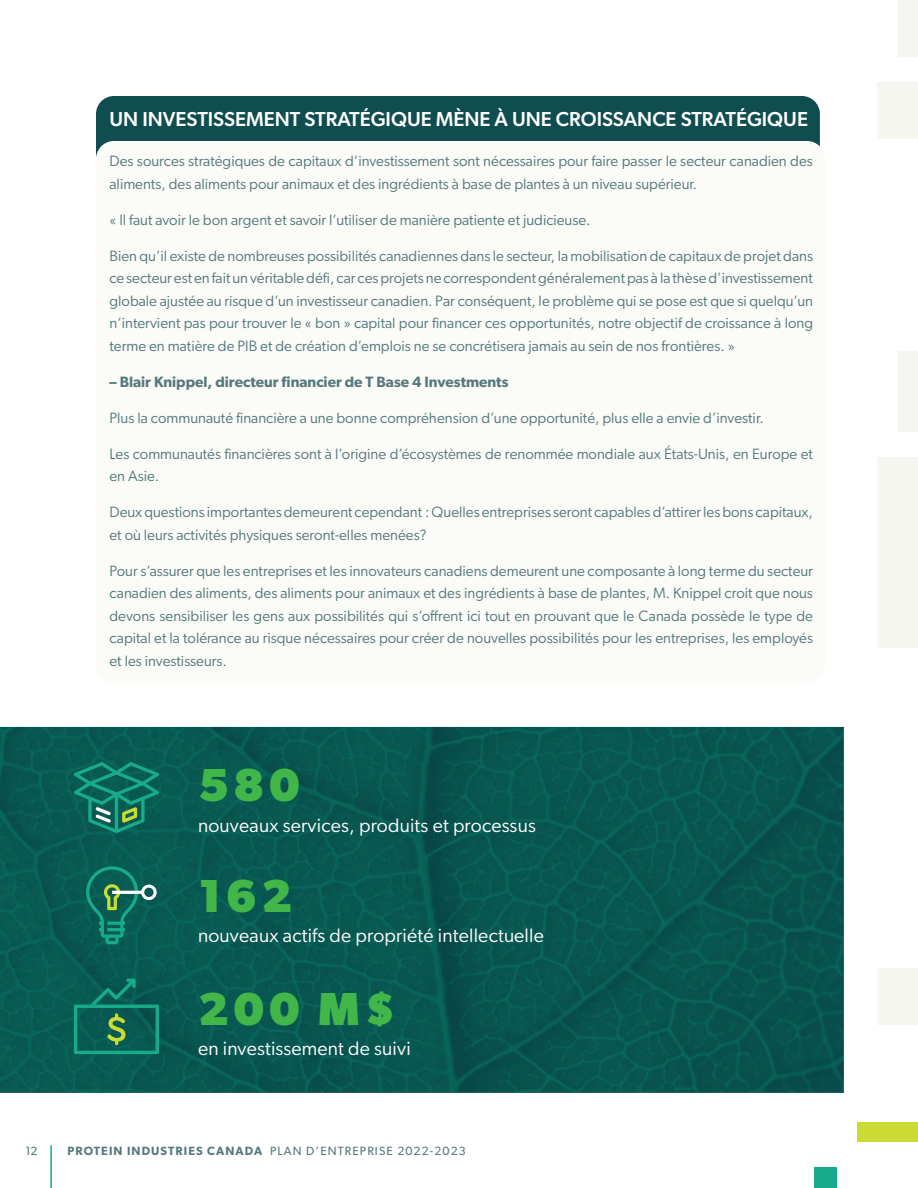
<style>
.page{position:relative;width:918px;height:1188px;background:#fff}
.page>*{position:absolute;margin:0;border:0;box-sizing:border-box;transform-origin:0 0}
.Heading_2{font:700 46.35px "Gibson";letter-spacing:.1em;color:#42b649}
.intro{font:500 20.25px "Gibson";color:#fff}
.Heading_2-2{font:19.5px "Gibson";letter-spacing:.01em;color:#fff}
.t1{font:15px/22.5px "Gibson";color:#55787c}
.t2{font:600 15px "Gibson";color:#55787c}
.t3{font:12px "Gibson";letter-spacing:.09em;color:#55787c}
.s1{font-weight:600}
</style>
<div class="page">
<hr style="left:50px;top:1145px;width:2px;height:43px;background:#17ab8b">
<div style="left:878px;top:82px;width:40px;height:57px;background:#f6f6f1"></div>
<div style="left:878px;top:968px;width:40px;height:56px;background:#f6f6f1"></div>
<div style="left:898px;top:0;width:20px;height:57px;background:#f6f6f1"></div>
<div style="left:857px;top:1122px;width:61px;height:20px;background:#cadb34"></div>
<div style="left:814px;top:1167px;width:23px;height:21px;background:#17ab8b"></div>
<div style="left:878px;top:457px;width:40px;height:191px;background:#f6f6f1"></div>
<div style="left:898px;top:351px;width:20px;height:80px;background:#f6f6f1"></div>
<div style="left:96px;top:96px;width:536px;height:154px;background:#104d50;border-radius:18px"></div>
<div style="left:284px;top:96px;width:536px;height:154px;background:#104d50;border-radius:18px"></div>
<div style="left:96px;top:141px;width:729px;height:543px;background:#fbfbf8;border-radius:18px"></div>
<img style="left:0;top:727px;width:844px;height:366px">
<svg style="left:74px;top:762px;width:85px;height:71px;background:#147564"></svg>
<svg style="left:74px;top:979px;width:85px;height:75px;background:#116b5a"></svg>
<svg style="left:86px;top:866px;width:71px;height:78px;background:#1a7161"></svg>
<p class="intro" style="left:110px;top:107px;width:700px">UN INVESTISSEMENT STRATÉGIQUE MÈNE À UNE CROISSANCE STRATÉGIQUE</p>
<p class="t1" style="left:110px;top:150px;width:705px">Des sources stratégiques de capitaux d’investissement sont nécessaires pour faire passer le secteur canadien des aliments, des aliments pour animaux et des ingrédients à base de plantes à un niveau supérieur.</p>
<p class="t1" style="left:110px;top:208px;width:482px">« Il faut avoir le bon argent et savoir l’utiliser de manière patiente et judicieuse.</p>
<p class="t1" style="left:110px;top:244px;width:705px;text-align:justify">Bien qu’il existe de nombreuses possibilités canadiennes dans le secteur, la mobilisation de capitaux de projet dans ce secteur est en fait un véritable défi, car ces projets ne correspondent généralement pas à la thèse d’investissement globale ajustée au risque d’un investisseur canadien. Par conséquent, le problème qui se pose est que si quelqu’un n’intervient pas pour trouver le « bon » capital pour financer ces opportunités, notre objectif de croissance à long terme en matière de PIB et de création d’emplois ne se concrétisera jamais au sein de nos frontières. »</p>
<p class="t2" style="left:110px;top:373px;width:400px">– Blair Knippel, directeur financier de T Base 4 Investments</p>
<p class="t1" style="left:110px;top:406px;width:656px">Plus la communauté financière a une bonne compréhension d’une opportunité, plus elle a envie d’investir.</p>
<p class="t1" style="left:110px;top:442px;width:705px">Les communautés financières sont à l’origine d’écosystèmes de renommée mondiale aux États-Unis, en Europe et en Asie.</p>
<p class="t1" style="left:110px;top:501px;width:705px">Deux questions importantes demeurent cependant : Quelles entreprises seront capables d’attirer les bons capitaux, et où leurs activités physiques seront-elles menées?</p>
<p class="t1" style="left:110px;top:559px;width:705px;text-align:justify">Pour s’assurer que les entreprises et les innovateurs canadiens demeurent une composante à long terme du secteur canadien des aliments, des aliments pour animaux et des ingrédients à base de plantes, M. Knippel croit que nous devons sensibiliser les gens aux possibilités qui s’offrent ici tout en prouvant que le Canada possède le type de capital et la tolérance au risque nécessaires pour créer de nouvelles possibilités pour les entreprises, les employés et les investisseurs.</p>
<p class="Heading_2" style="left:198px;top:758px;width:103px">580</p>
<p class="Heading_2-2" style="left:198px;top:813px;width:339px">nouveaux services, produits et processus</p>
<p class="Heading_2" style="left:198px;top:869px;width:96px">162</p>
<p class="Heading_2-2" style="left:198px;top:924px;width:347px">nouveaux actifs de propriété intellectuelle</p>
<p class="Heading_2" style="left:198px;top:981px;width:199px">200 M$</p>
<p class="Heading_2-2" style="left:198px;top:1037px;width:214px">en investissement de suivi</p>
<p class="t3" style="left:25px;top:1143px;width:14px">12</p>
<p class="t3" style="left:68px;top:1143px;width:400px"><span class="s1">PROTEIN INDUSTRIES CANADA</span> PLAN D’ENTREPRISE 2022-2023</p>
</div>
